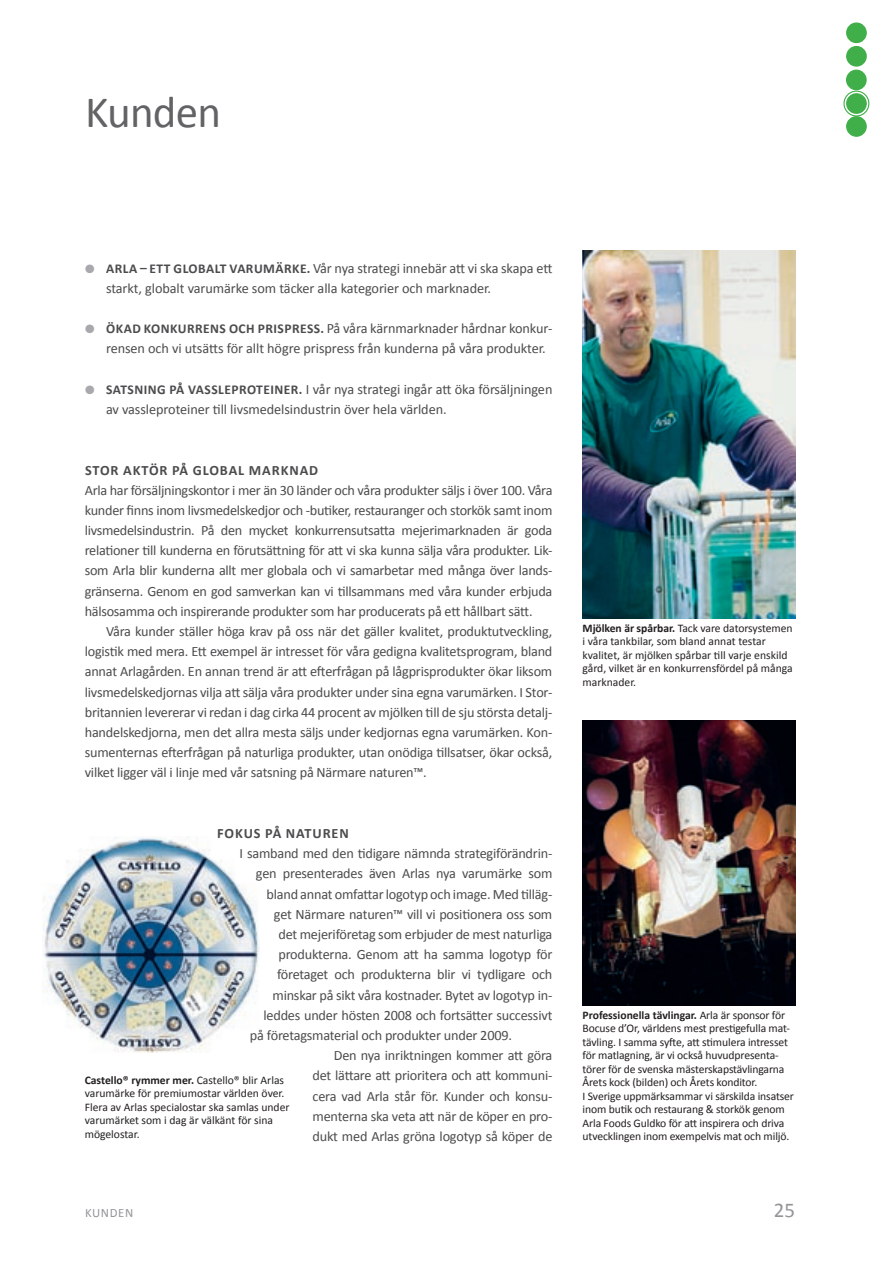
<style>
.page{position:relative;width:893px;height:1263px;background:#fff}
.page>*{position:absolute;margin:0;border:0;box-sizing:border-box;transform-origin:0 0}
.t1{font:45px "Calibri";letter-spacing:-.015em;color:#636366}
.t2{font:21px "Calibri";color:#939598}
.t3{font:14.25px/20.2px "Calibri";letter-spacing:-.015em;color:#4b4c4d}
.t4{font:700 14.25px "Calibri";letter-spacing:.065em;color:#4b4c4d}
.t5{font:700 13.5px "Calibri";letter-spacing:.03em;color:#4b4c4d}
.t6{font:12.75px "Calibri";color:#939598}
.t7{font:11.7px/13.5px "Calibri";letter-spacing:-.01em;color:#231f20}
.s1{font-weight:700;font-size:13.5px}
.s2{color:#a8a9ad}
.s3{font-weight:700}
</style>
<div class="page">
<img style="left:43px;top:836px;width:216px;height:217px">
<img style="left:583px;top:720px;width:212px;height:286px">
<img style="left:583px;top:251px;width:212px;height:368px">
<div style="left:843px;top:91px;width:26px;height:26px;border:1px solid #40ae49;border-radius:50%"></div>
<div style="left:847px;top:117px;width:19px;height:19px;background:#40ae49;border-radius:50%"></div>
<div style="left:846px;top:116px;width:21px;height:21px;border:1px solid #40ae49;border-radius:50%"></div>
<div style="left:847px;top:94px;width:19px;height:19px;background:#40ae49;border-radius:50%"></div>
<div style="left:846px;top:93px;width:21px;height:21px;border:1px solid #40ae49;border-radius:50%"></div>
<div style="left:847px;top:70px;width:19px;height:20px;background:#40ae49;border-radius:50%"></div>
<div style="left:846px;top:70px;width:21px;height:20px;border:1px solid #40ae49;border-radius:50%"></div>
<div style="left:847px;top:47px;width:19px;height:19px;background:#40ae49;border-radius:50%"></div>
<div style="left:846px;top:46px;width:21px;height:21px;border:1px solid #40ae49;border-radius:50%"></div>
<div style="left:847px;top:23px;width:19px;height:20px;background:#40ae49;border-radius:50%"></div>
<div style="left:846px;top:22px;width:21px;height:21px;border:1px solid #40ae49;border-radius:50%"></div>
<h1 class="t1" style="left:85px;top:84px;width:138px">Kunden</h1>
<p class="t3" style="left:106px;top:257px;width:448px;text-indent:68px"><span class="s1">GLOBALT VARUMÄRKE.</span> Vår nya strategi innebär att vi ska skapa ett starkt, globalt varumärke som täcker alla kategorier och marknader.</p>
<p class="t5" style="left:85px;top:320px;width:31px"><span class="s2">●</span> ÖKAD</p>
<p class="t5" style="left:85px;top:260px;width:68px"><span class="s2">●</span> ARLA – ETT</p>
<p class="t3" style="left:106px;top:318px;width:448px;text-indent:38px"><span class="s1">KONKURRENS OCH PRISPRESS.</span> På våra kärnmarknader hårdnar konkur&shy;rensen och vi utsätts för allt högre prispress från kunderna på våra produkter.</p>
<p class="t5" style="left:85px;top:381px;width:51px"><span class="s2">●</span> SATSNIN</p>
<p class="t5" style="left:157px;top:381px;width:40px">G PÅ VASS</p>
<p class="t3" style="left:106px;top:378px;width:448px;text-indent:112px"><span class="s1">LEPROTEIN ER.</span> I vår nya strategi ingår att öka försäljningen av vassleproteiner till livsmedelsindustrin över hela världen.</p>
<p class="t4" style="left:85px;top:461px;width:175px">STOR AKTÖR PÅ GLOBAL MARKNAD</p>
<p class="t3" style="left:85px;top:479px;width:469px;text-align:justify">Arla har försäljningskontor i mer än 30 länder och våra produkter säljs i över 100. Våra kunder finns inom livsmedelskedjor och -butiker, restauranger och storkök samt inom livsmedelsindustrin. På den mycket konkurrensutsatta mejerimarknaden är goda relationer till kunderna en förutsättning för att vi ska kunna sälja våra produkter. Lik&shy;som Arla blir kunderna allt mer globala och vi samarbetar med många över lands&shy;gränserna. Genom en god samverkan kan vi tillsammans med våra kunder erbjuda hälsosamma och inspirerande produkter som har producerats på ett hållbart sätt.</p>
<p class="t3" style="left:85px;top:620px;width:469px;text-align:justify;text-indent:21px">Våra kunder ställer höga krav på oss när det gäller kvalitet, produktutveckling, logistik med mera. Ett exempel är intresset för våra gedigna kvalitetsprogram, bland annat Arlagården. En annan trend är att efterfrågan på lågprisprodukter ökar liksom livsmedelskedjornas vilja att sälja våra produkter under sina egna varumärken. I Stor&shy;britannien levererar vi redan i dag cirka 44 procent av mjölken till de sju största detalj&shy;handelskedjorna, men det allra mesta säljs under kedjornas egna varumärken. Kon&shy;sumenternas efterfrågan på naturliga produkter, utan onödiga tillsatser, ökar också, vilket ligger väl i linje med vår satsning på Närmare naturen™.</p>
<p class="t4" style="left:217px;top:824px;width:131px">FOKUS PÅ NATUREN</p>
<p class="t3" style="left:239px;top:843px;width:314px">I samband med den tidigare nämnda strategiförändrin-</p>
<p class="t3" style="left:256px;top:863px;width:298px">gen presenterades även Arlas nya varumärke som</p>
<p class="t3" style="left:266px;top:883px;width:287px">bland annat omfattar logotyp och image. Med tilläg-</p>
<p class="t3" style="left:274px;top:903px;width:280px">get Närmare naturen™ vill vi positionera oss som</p>
<p class="t3" style="left:278px;top:923px;width:275px">det mejeriföretag som erbjuder de mest naturliga</p>
<p class="t3" style="left:278px;top:944px;width:275px">produkterna. Genom att ha samma logotyp för</p>
<p class="t3" style="left:277px;top:964px;width:277px">företaget och produkterna blir vi tydligare och</p>
<p class="t3" style="left:272px;top:984px;width:281px">minskar på sikt våra kostnader. Bytet av logotyp in-</p>
<p class="t3" style="left:263px;top:1004px;width:290px">leddes under hösten 2008 och fortsätter successivt</p>
<p class="t3" style="left:250px;top:1024px;width:263px">på företagsmaterial och produkter under 2009.</p>
<p class="t3" style="left:334px;top:1045px;width:220px">Den nya inriktningen kommer att göra</p>
<p class="t3" style="left:313px;top:1065px;width:241px">det lättare att prioritera och att kommuni-</p>
<p class="t3" style="left:313px;top:1085px;width:241px">cera vad Arla står för. Kunder och konsu-</p>
<p class="t3" style="left:313px;top:1105px;width:241px">menterna ska veta att när de köper en pro-</p>
<p class="t3" style="left:313px;top:1125px;width:241px">dukt med Arlas gröna logotyp så köper de</p>
<p class="t7" style="left:85px;top:1072px;width:206px"><span class="s3">CASTELLO® RYMMER MER.</span> Castello® blir Arlas varumärke för premiumostar världen över.<br>Flera av Arlas specialostar ska samlas under varumärket som i dag är välkänt för sina mögelostar.</p>
<p class="t7" style="left:583px;top:620px;width:212px"><span class="s3">MJÖLKEN ÄR SPÅRBAR.</span> Tack vare datorsystemen i våra tankbilar, som bland annat testar kvalitet, är mjölken spårbar till varje enskild gård, vilket är en konkurrensfördel på många marknader.</p>
<p class="t7" style="left:583px;top:1007px;width:213px"><span class="s3">PROFESSIONELLA TÄVLINGAR.</span> Arla är sponsor för Bocuse d’Or, världens mest prestigefulla mat&shy;tävling. I samma syfte, att stimulera intresset för matlagning, är vi också huvudpresenta&shy;törer för de svenska mästerskapstävlingarna Årets kock (bilden) och Årets konditor.<br>I Sverige uppmärksammar vi särskilda insatser inom butik och restaurang &amp; storkök genom Arla Foods Guldko för att inspirera och driva utvecklingen inom exempelvis mat och miljö.</p>
<p class="t6" style="left:85px;top:1205px;width:9px">kunden</p>
<h2 class="t2" style="left:774px;top:1197px;width:23px">25</h2>
</div>
